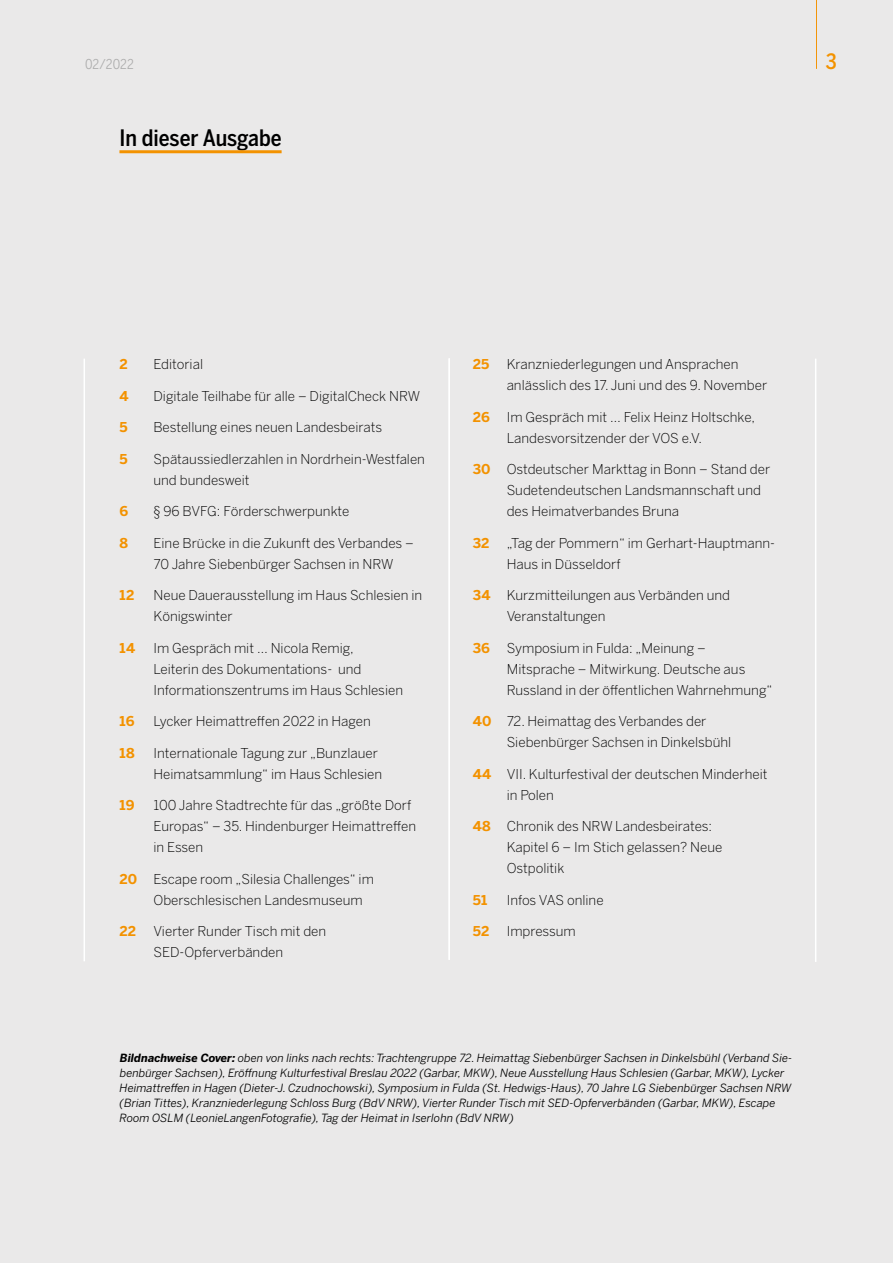
<style>
.page{position:relative;width:893px;height:1263px;background:#eae9e9}
.page>*{position:absolute;margin:0;border:0;box-sizing:border-box;transform-origin:0 0}
.Einleitungstexte_gro{font:500 22.5px "Benton Sans Cond";color:#000}
.t1{font:500 21px "Benton Sans Cond";color:#f39200}
.P{font:300 13.5px/21px "Benton Sans";color:#000}
.P-2{font:700 13.5px "Benton Sans";letter-spacing:.015em;color:#f39200}
.t2{font:13.5px "Benton Sans Cond";letter-spacing:.005em;color:#acacac}
.BU_pos{font:italic 11.25px/15px "Benton Sans";color:#000}
.s1{font-weight:700;color:#f39200}
.s2{font-weight:700}
</style>
<div class="page">
<hr style="left:84px;top:359px;width:1px;height:602px;background:#fff">
<hr style="left:815px;top:359px;width:1px;height:603px;background:#fff">
<hr style="left:449px;top:358px;width:1px;height:602px;background:#fff">
<hr style="left:816px;top:0;width:1px;height:69px;background:#f39200">
<hr style="left:119px;top:150px;width:163px;height:3px;background:#f39200">
<p class="t2" style="left:85px;top:56px;width:50px">02/2022</p>
<p class="t1" style="left:826px;top:49px;width:13px">3</p>
<p class="Einleitungstexte_gro" style="left:119px;top:124px;width:164px">In dieser Ausgabe</p>
<p class="P-2" style="left:119px;top:356px;width:10px">2</p>
<p class="P" style="left:153px;top:354px;width:51px">Editorial</p>
<p class="P-2" style="left:119px;top:388px;width:11px">4</p>
<p class="P" style="left:153px;top:385px;width:268px">Digitale Teilhabe für alle – DigitalCheck NRW</p>
<p class="P-2" style="left:119px;top:419px;width:10px">5</p>
<p class="P" style="left:153px;top:417px;width:230px">Bestellung eines neuen Landesbeirats</p>
<p class="P-2" style="left:119px;top:451px;width:10px">5</p>
<p class="P" style="left:153px;top:448px;width:273px">Spätaussiedlerzahlen in Nordrhein-Westfalen und bundesweit</p>
<p class="P-2" style="left:119px;top:503px;width:10px">6</p>
<p class="P" style="left:153px;top:501px;width:197px">§ 96 BVFG: Förderschwerpunkte</p>
<p class="P-2" style="left:119px;top:535px;width:10px">8</p>
<p class="P" style="left:153px;top:532px;width:262px">Eine Brücke in die Zukunft des Verbandes –<br>70 Jahre Siebenbürger Sachsen in NRW</p>
<p class="P-2" style="left:119px;top:587px;width:16px">12</p>
<p class="P" style="left:153px;top:585px;width:270px">Neue Dauerausstellung im Haus Schlesien in<br>Königswinter</p>
<p class="P-2" style="left:119px;top:640px;width:17px">14</p>
<p class="P" style="left:153px;top:637px;width:251px">Im Gespräch mit … Nicola Remig,<br>Leiterin des Dokumentations- und<br>Informationszentrums im Haus Schlesien</p>
<p class="P-2" style="left:119px;top:713px;width:17px">16</p>
<p class="P" style="left:153px;top:711px;width:219px">Lycker Heimattreffen 2022 in Hagen</p>
<p class="P-2" style="left:119px;top:745px;width:17px">18</p>
<p class="P" style="left:153px;top:742px;width:230px">Internationale Tagung zur „Bunzlauer<br>Heimatsammlung“ im Haus Schlesien</p>
<p class="P-2" style="left:119px;top:797px;width:17px">19</p>
<p class="P" style="left:153px;top:795px;width:264px">100 Jahre Stadtrechte für das „größte Dorf<br>Europas“ – 35. Hindenburger Heimattreffen in Essen</p>
<p class="P" style="left:153px;top:868px;width:222px;text-indent:-34px"><span class="s1">20</span> Escape room „Silesia Challenges“ im<br>Oberschlesischen Landesmuseum</p>
<p class="P-2" style="left:119px;top:923px;width:18px">22</p>
<p class="P" style="left:153px;top:921px;width:174px">Vierter Runder Tisch mit den<br>SED-Opferverbänden</p>
<p class="P-2" style="left:473px;top:356px;width:18px">25</p>
<p class="P" style="left:507px;top:354px;width:262px">Kranzniederlegungen und Ansprachen anlässlich des 17. Juni und des 9. November</p>
<p class="P" style="left:507px;top:406px;width:250px;text-indent:-34px"><span class="s1">26</span> Im Gespräch mit … Felix Heinz Holtschke,<br>Landesvorsitzender der VOS e.V.</p>
<p class="P" style="left:507px;top:459px;width:265px;text-indent:-34px"><span class="s1">30</span> Ostdeutscher Markttag in Bonn – Stand der<br>Sudetendeutschen Landsmannschaft und des Heimatverbandes Bruna</p>
<p class="P-2" style="left:473px;top:535px;width:18px">32</p>
<p class="P" style="left:507px;top:532px;width:270px">„Tag der Pommern“ im Gerhart-Hauptmann-<br>Haus in Düsseldorf</p>
<p class="P" style="left:507px;top:585px;width:225px;text-indent:-34px"><span class="s1">34</span> Kurzmitteilungen aus Verbänden und<br>Veranstaltungen</p>
<p class="P" style="left:507px;top:637px;width:267px;text-indent:-34px"><span class="s1">36</span> Symposium in Fulda: „Meinung –<br>Mitsprache – Mitwirkung. Deutsche aus<br>Russland in der öffentlichen Wahrnehmung“</p>
<p class="P" style="left:507px;top:711px;width:226px;text-indent:-34px"><span class="s1">40</span> 72. Heimattag des Verbandes der<br>Siebenbürger Sachsen in Dinkelsbühl</p>
<p class="P" style="left:507px;top:763px;width:262px;text-indent:-34px"><span class="s1">44</span> VII. Kulturfestival der deutschen Minderheit in Polen</p>
<p class="P" style="left:507px;top:816px;width:217px;text-indent:-34px"><span class="s1">48</span> Chronik des NRW Landesbeirates:<br>Kapitel 6 – Im Stich gelassen? Neue<br>Ostpolitik</p>
<p class="P-2" style="left:473px;top:892px;width:16px">51</p>
<p class="P" style="left:507px;top:889px;width:98px">Infos VAS online</p>
<p class="P-2" style="left:473px;top:923px;width:18px">52</p>
<p class="P" style="left:507px;top:921px;width:71px">Impressum</p>
<p class="BU_pos" style="left:120px;top:1050px;width:674px"><span class="s2">Bildnachweise Cover:</span> oben von links nach rechts: Trachtengruppe 72. Heimattag Siebenbürger Sachsen in Dinkelsbühl (Verband Sie&shy;benbürger Sachsen), Eröffnung Kulturfestival Breslau 2022 (Garbar, MKW), Neue Ausstellung Haus Schlesien (Garbar, MKW), Lycker Heimattreffen in Hagen (Dieter-J. Czudnochowski), Symposium in Fulda (St. Hedwigs-Haus), 70 Jahre LG Siebenbürger Sachsen NRW (Brian Tittes), Kranzniederlegung Schloss Burg (BdV NRW), Vierter Runder Tisch mit SED-Opferverbänden (Garbar, MKW), Escape Room OSLM (LeonieLangenFotografie), Tag der Heimat in Iserlohn (BdV NRW)</p>
</div>
